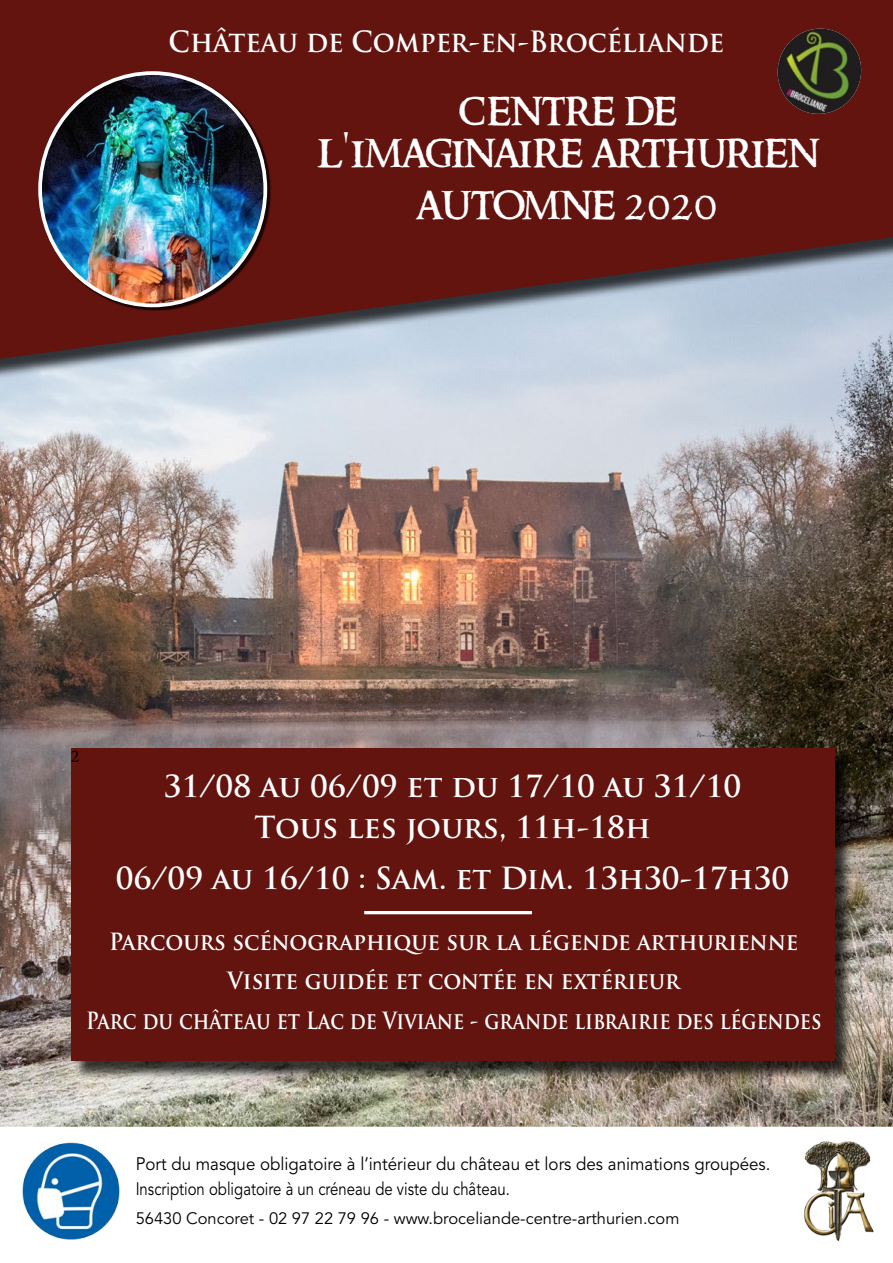
<style>
.page{position:relative;width:893px;height:1263px;background:#fff}
.page>*{position:absolute;margin:0;border:0;box-sizing:border-box;transform-origin:0 0}
.t1{font:500 46.2px/42.2px "Ringbearer";color:#fff;text-align:center}
.t2{font:700 29.7px/41.7px "Trajan Pro";color:#fff;text-align:center}
.t3{font:700 28.5px "Trajan Pro";color:#fff;scale:.94 1}
.t4{font:700 23.1px/39.3px "Trajan Pro";color:#fff;text-align:center;scale:.94 1}
.t5{font:18px/25.8px "Avenir LT Std";color:#000;scale:.94 1}
.t6{font:18px "Minion Pro";color:#000}
.t7{font:16.5px "Avenir LT Std";color:#000}
.s1{font-family:"Trajan Pro";font-weight:400}
</style>
<div class="page">
<img style="left:0;top:395px;width:893px;height:732px">
<div style="left:0;top:0;width:893px;height:395px;background:#000;opacity:.75"></div>
<svg style="left:0;top:0;width:893px;height:359px;background:#703534"></svg>
<div style="left:39px;top:72px;width:231px;height:239px;background:#000;opacity:.75"></div>
<img style="left:40px;top:73px;width:225px;height:232px">
<img style="left:22px;top:1142px;width:98px;height:98px">
<img style="left:804px;top:1141px;width:70px;height:101px">
<div style="left:73px;top:750px;width:780px;height:330px;background:#000;opacity:.75"></div>
<div style="left:71px;top:748px;width:763px;height:313px;background:#63140f"></div>
<hr style="left:364px;top:911px;width:168px;height:3px;background:#fff">
<svg style="left:772px;top:23px;width:95px;height:6px"></svg>
<img style="left:772px;top:29px;width:95px;height:91px">
<p class="t3" style="left:169px;top:24px;width:593px">Château de Comper-en-Brocéliande</p>
<h1 class="t1" style="left:316px;top:91px;width:503px">CENTRE DE<br>L<span class="s1">'</span>IMAGINAIRE ARTHURIEN</h1>
<h1 class="t1" style="left:416px;top:185px;width:303px">AUTOMNE 2020</h1>
<p class="t6" style="left:71px;top:744px;width:10px">2</p>
<p class="t2" style="left:164px;top:765px;width:579px">31/08 au 06/09 et du 17/10 au 31/10<br>Tous les jours, 11h-18h</p>
<p class="t2" style="left:116px;top:857px;width:675px">06/09 au 16/10 : Sam. et Dim. 13h30-17h30</p>
<p class="t4" style="left:86px;top:922px;width:784px">Parcours scénographique sur la légende arthurienne<br>Visite guidée et contée en extérieur<br>Parc du château et Lac de Viviane - grande librairie des légendes</p>
<p class="t5" style="left:136px;top:1151px;width:677px">Port du masque obligatoire à l’intérieur du château et lors des animations groupées.<br>Inscription obligatoire à un créneau de viste du château.</p>
<p class="t7" style="left:136px;top:1208px;width:545px">56430 Concoret - 02 97 22 79 96 - www.broceliande-centre-arthurien.com</p>
</div>
